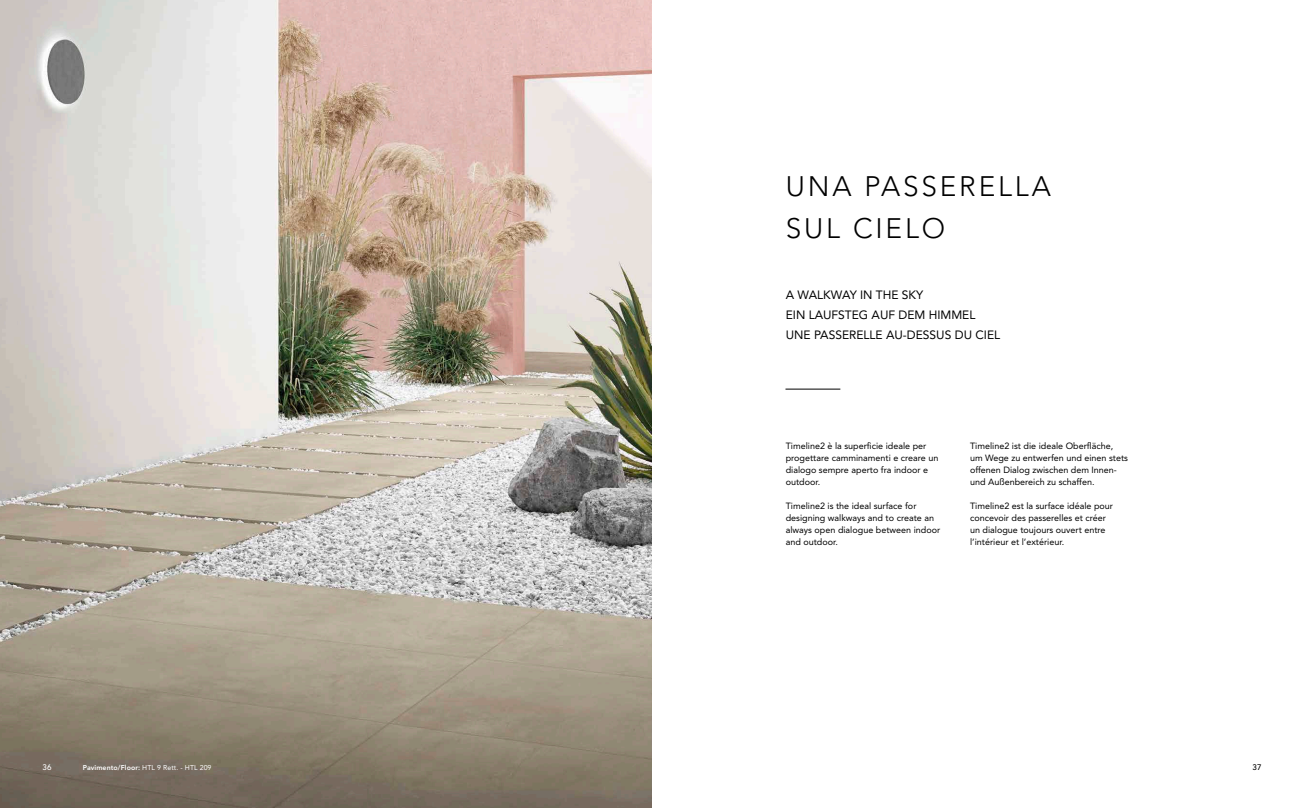
<style>
.page{position:relative;width:1304px;height:808px;background:#fff}
.page>*{position:absolute;margin:0;border:0;box-sizing:border-box;transform-origin:0 0}
.t1{font:300 28px/42px "Avenir LT Std";letter-spacing:.1em;color:#000}
.t2{font:12px/20px "Avenir LT Std";color:#000}
.t3{font:9px/12px "Avenir LT Std";color:#000}
.t4{font:500 8px "Avenir LT Std";color:#fff}
.t5{font:500 8px "Avenir LT Std";color:#000}
.t6{font:800 7px "Avenir LT Std";letter-spacing:.01em;color:#fff}
.s1{font-weight:400}
</style>
<div class="page">
<img style="left:0;top:0;width:652px;height:808px">
<hr style="left:785px;top:389px;width:55px;height:1px;background:#000">
<h1 class="t1" style="left:786px;top:166px;width:267px">UNA PASSERELLA<br>SUL CIELO</h1>
<h2 class="t2" style="left:786px;top:285px;width:216px">A WALKWAY IN THE SKY<br>EIN LAUFSTEG AUF DEM HIMMEL<br>UNE PASSERELLE AU-DESSUS DU CIEL</h2>
<p class="t3" style="left:786px;top:440px;width:154px">Timeline2 è la superficie ideale per progettare camminamenti e creare un dialogo sempre aperto fra indoor e outdoor.</p>
<p class="t3" style="left:786px;top:500px;width:156px">Timeline2 is the ideal surface for designing walkways and to create an always open dialogue between indoor and outdoor.</p>
<p class="t3" style="left:970px;top:440px;width:159px">Timeline2 ist die ideale Oberfläche, um Wege zu entwerfen und einen stets offenen Dialog zwischen dem Innen&shy;und Außenbereich zu schaffen.</p>
<p class="t3" style="left:970px;top:500px;width:145px">Timeline2 est la surface idéale pour concevoir des passerelles et créer un dialogue toujours ouvert entre l’intérieur et l’extérieur.</p>
<p class="t4" style="left:43px;top:762px;width:10px">36</p>
<p class="t5" style="left:1252px;top:762px;width:10px">37</p>
<p class="t6" style="left:83px;top:763px;width:130px">Pavimento/Floor: <span class="s1">HTL 9 Rett. - HTL 209</span></p>
</div>
